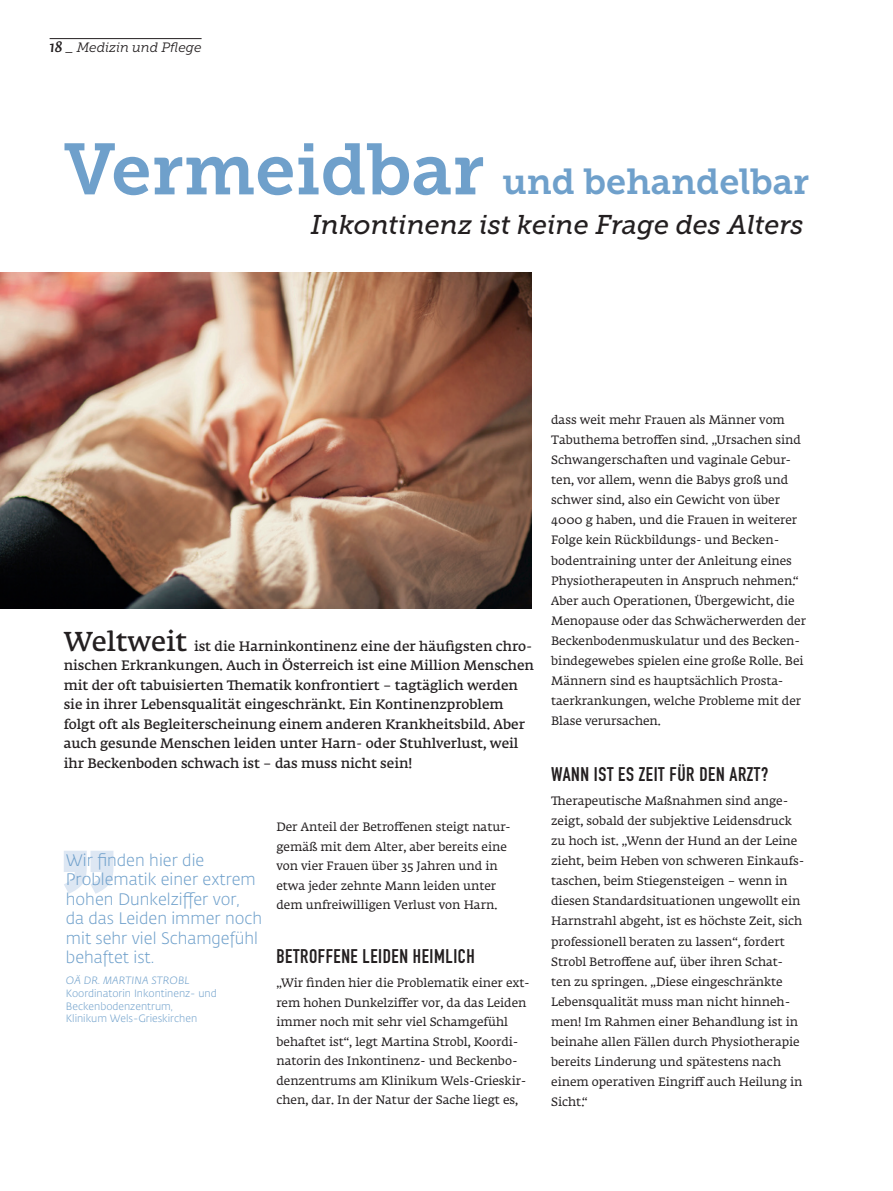
<style>
.page{position:relative;width:893px;height:1191px;background:#fff}
.page>*{position:absolute;margin:0;border:0;box-sizing:border-box;transform-origin:0 0}
.t1{font:36px "Museo Slab 700";color:#6fa0cb}
.t2{font:italic 27px "Museo Slab 500";color:#231f20}
.t3{font:19.5px "DIN Engschrift";letter-spacing:.03em;color:#231f20}
.t4{font:300 16.5px/19.5px "Fedra Sans Std";color:#6fa0cb}
.t5{font:13.5px/19.5px "Fedra Serif A Std Demi";color:#231f20}
.t6{font:italic 13.5px "Museo Slab 300";color:#231f20}
.t7{font:12px/20.1px "Fedra Serif A Std";color:#231f20}
.t8{font:300 10.5px/12.6px "Fedra Sans Std";color:#6fa0cb}
.t9{font:italic 300 10.5px "Fedra Sans Std";letter-spacing:.01em;color:#6fa0cb}
.s1{font-family:"Fedra Serif A Std Demi";font-size:15px}
.s2{font-size:72px}
.s3{font-size:27px}
</style>
<div class="page">
<hr style="left:50px;top:38px;width:152px;height:1px;background:#231f20">
<svg style="left:64px;top:851px;width:49px;height:42px"></svg>
<img style="left:0;top:272px;width:531px;height:336px">
<p class="t6" style="left:50px;top:40px;width:153px"><span class="s1">18</span> _ Medizin und Pflege</p>
<h1 class="t1" style="left:64px;top:161px;width:747px"><span class="s2">Vermeidbar</span> und behandelbar</h1>
<h2 class="t2" style="left:311px;top:209px;width:494px">Inkontinenz ist keine Frage des Alters</h2>
<p class="t5" style="left:64px;top:637px;width:472px"><span class="s3">Weltweit</span> ist die Harninkontinenz eine der häufigsten chro&shy;nischen Erkrankungen. Auch in Österreich ist eine Million Menschen mit der oft tabuisierten Thematik konfrontiert – tagtäglich werden sie in ihrer Lebensqualität eingeschränkt. Ein Kontinenzproblem folgt oft als Begleiterscheinung einem anderen Krankheitsbild. Aber auch gesunde Menschen leiden unter Harn- oder Stuhlverlust, weil ihr Beckenboden schwach ist – das muss nicht sein!</p>
<h3 class="t4" style="left:66px;top:850px;width:198px">Wir finden hier die<br>Problematik einer extrem hohen Dunkelziffer vor,<br>da das Leiden immer noch mit sehr viel Schamgefühl behaftet ist.</h3>
<p class="t9" style="left:66px;top:974px;width:67px">OÄ DR. MARTINA</p>
<p class="t9" style="left:151px;top:974px;width:40px">STROBL</p>
<p class="t8" style="left:66px;top:987px;width:152px">Koordinatorin Inkontinenz- und<br>Beckenbodenzentrum,<br>Klinikum Wels-Grieskirchen</p>
<p class="t7" style="left:276px;top:818px;width:236px;line-height:19.5px">Der Anteil der Betroffenen steigt natur&shy;gemäß mit dem Alter, aber bereits eine von vier Frauen über 35 Jahren und in etwa jeder zehnte Mann leiden unter dem unfreiwilligen Verlust von Harn.</p>
<h3 class="t3" style="left:276px;top:945px;width:200px">BETROFFENE LEIDEN HEIMLICH</h3>
<p class="t7" style="left:276px;top:974px;width:255px;line-height:19.5px">„Wir finden hier die Problematik einer ext&shy;rem hohen Dunkelziffer vor, da das Leiden immer noch mit sehr viel Schamgefühl behaftet ist“, legt Martina Strobl, Koordi&shy;natorin des Inkontinenz- und Beckenbo&shy;denzentrums am Klinikum Wels-Grieskir&shy;chen, dar. In der Natur der Sache liegt es,</p>
<p class="t7" style="left:551px;top:411px;width:256px">dass weit mehr Frauen als Männer vom Tabuthema betroffen sind. „Ursachen sind Schwangerschaften und vaginale Gebur&shy;ten, vor allem, wenn die Babys groß und schwer sind, also ein Gewicht von über 4000 g haben, und die Frauen in weiterer Folge kein Rückbildungs- und Becken&shy;bodentraining unter der Anleitung eines Physiotherapeuten in Anspruch nehmen.“ Aber auch Operationen, Übergewicht, die Menopause oder das Schwächerwerden der Beckenbodenmuskulatur und des Becken&shy;bindegewebes spielen eine große Rolle. Bei Männern sind es hauptsächlich Prosta&shy;taerkrankungen, welche Probleme mit der Blase verursachen.</p>
<h3 class="t3" style="left:551px;top:762px;width:219px">WANN IST ES ZEIT FÜR DEN ARZT?</h3>
<p class="t7" style="left:551px;top:792px;width:253px">Therapeutische Maßnahmen sind ange&shy;zeigt, sobald der subjektive Leidensdruck zu hoch ist. „Wenn der Hund an der Leine zieht, beim Heben von schweren Einkaufs&shy;taschen, beim Stiegensteigen – wenn in diesen Standardsituationen ungewollt ein Harnstrahl abgeht, ist es höchste Zeit, sich professionell beraten zu lassen“, fordert Strobl Betroffene auf, über ihren Schat&shy;ten zu springen. „Diese eingeschränkte Lebensqualität muss man nicht hinneh&shy;men! Im Rahmen einer Behandlung ist in beinahe allen Fällen durch Physiotherapie bereits Linderung und spätestens nach einem operativen Eingriff auch Heilung in Sicht.“</p>
</div>
